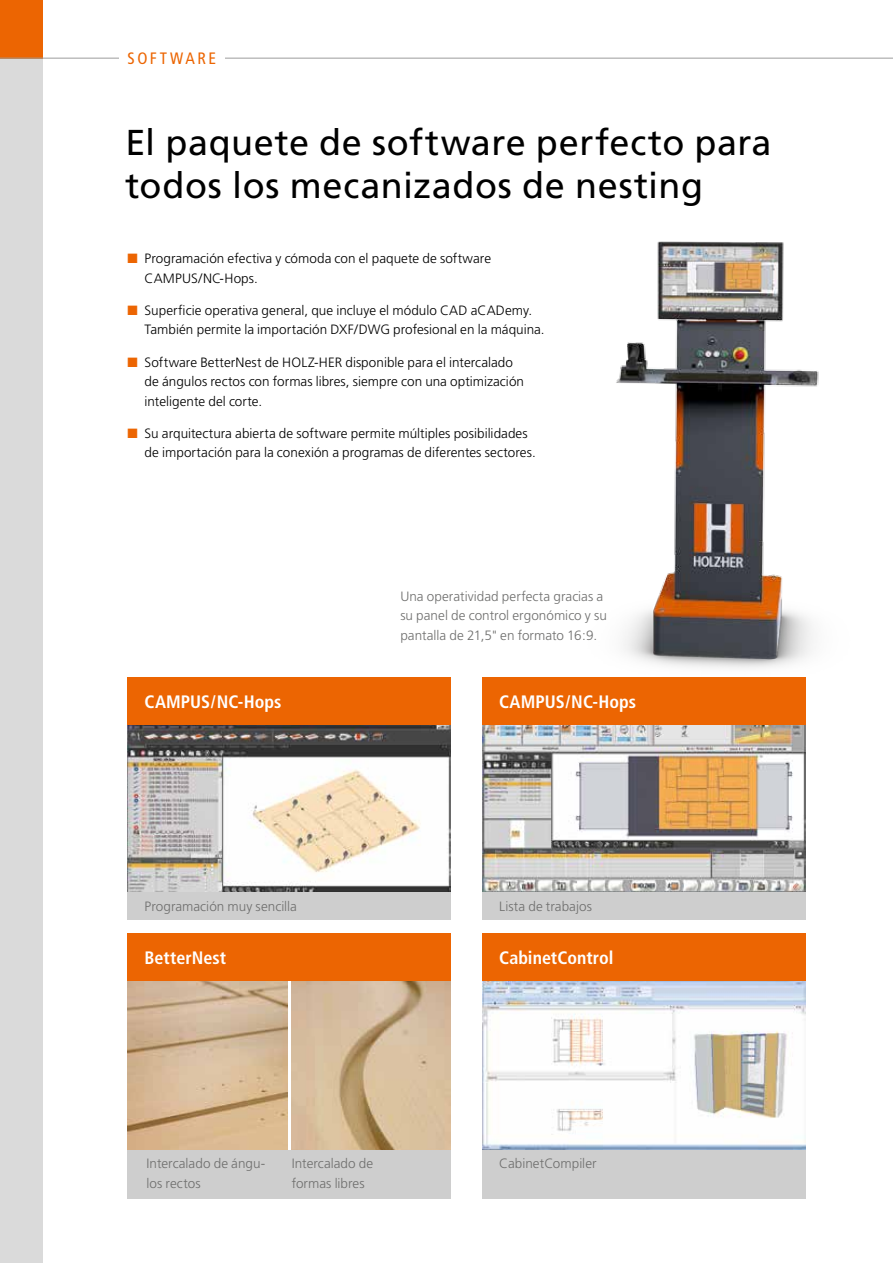
<style>
.page{position:relative;width:893px;height:1263px;background:#fff}
.page>*{position:absolute;margin:0;border:0;box-sizing:border-box;transform-origin:0 0}
.t1{font:36px/43.5px "Frutiger";letter-spacing:.02em;color:#000}
.t2{font:700 condensed 18px "Frutiger";color:#fff}
.t3{font:condensed 16.5px "Frutiger";letter-spacing:.15em;color:#ec6502}
.t4{font:300 13.5px/19.5px "Frutiger";letter-spacing:.005em;color:#000}
.t5{font:300 13.5px/19.5px "Frutiger";letter-spacing:.005em;color:#6f6f6e}
.s1{color:#ec6502}
</style>
<div class="page">
<img style="left:482px;top:981px;width:323px;height:169px">
<img style="left:128px;top:981px;width:159px;height:169px">
<img style="left:291px;top:981px;width:160px;height:169px">
<img style="left:128px;top:725px;width:323px;height:168px">
<img style="left:482px;top:725px;width:323px;height:168px">
<img style="left:616px;top:241px;width:203px;height:444px">
<div style="left:0;top:0;width:43px;height:1263px;background:#dadada"></div>
<div style="left:0;top:0;width:43px;height:58px;background:#ec6502"></div>
<hr style="left:0;top:58px;width:893px;height:1px;background:#9c9d9d">
<div style="left:119px;top:43px;width:106px;height:29px;background:#fff"></div>
<div style="left:128px;top:677px;width:323px;height:48px;background:#ec6502"></div>
<div style="left:482px;top:677px;width:323px;height:48px;background:#ec6502"></div>
<div style="left:128px;top:933px;width:323px;height:48px;background:#ec6502"></div>
<div style="left:482px;top:933px;width:323px;height:48px;background:#ec6502"></div>
<div style="left:128px;top:893px;width:323px;height:27px;background:#cecece"></div>
<div style="left:482px;top:893px;width:323px;height:27px;background:#cecece"></div>
<div style="left:128px;top:1150px;width:323px;height:49px;background:#cecece"></div>
<div style="left:482px;top:1150px;width:323px;height:49px;background:#cecece"></div>
<p class="t3" style="left:128px;top:48px;width:90px">SOFTWARE</p>
<h1 class="t1" style="left:125px;top:120px;width:648px">El paquete de software perfecto para todos los mecanizados de nesting</h1>
<p class="t4" style="left:145px;top:249px;width:348px;text-indent:-17px"><span class="s1">■</span> Programación efectiva y cómoda con el paquete de software<br>CAMPUS/NC-Hops.</p>
<p class="t4" style="left:145px;top:301px;width:401px;text-indent:-17px"><span class="s1">■</span> Superficie operativa general, que incluye el módulo CAD aCADemy.<br>También permite la importación DXF/DWG profesional en la máquina.</p>
<p class="t4" style="left:145px;top:352px;width:381px;text-indent:-17px"><span class="s1">■</span> Software BetterNest de HOLZ-HER disponible para el intercalado de ángulos rectos con formas libres, siempre con una optimización inteligente del corte.</p>
<p class="t4" style="left:145px;top:424px;width:393px;text-indent:-17px"><span class="s1">■</span> Su arquitectura abierta de software permite múltiples posibilidades de importación para la conexión a programas de diferentes sectores.</p>
<p class="t5" style="left:400px;top:587px;width:208px">Una operatividad perfecta gracias a su panel de control ergonómico y su pantalla de 21,5" en formato 16:9.</p>
<h2 class="t2" style="left:145px;top:691px;width:138px">CAMPUS/NC-Hops</h2>
<h2 class="t2" style="left:499px;top:691px;width:138px">CAMPUS/NC-Hops</h2>
<p class="t5" style="left:145px;top:897px;width:154px">Programación muy sencilla</p>
<p class="t5" style="left:499px;top:897px;width:94px">Lista de trabajos</p>
<h2 class="t2" style="left:145px;top:947px;width:83px">BetterNest</h2>
<h2 class="t2" style="left:499px;top:947px;width:116px">CabinetControl</h2>
<p class="t5" style="left:146px;top:1154px;width:120px">Intercalado de ángu-</p>
<p class="t5" style="left:499px;top:1154px;width:99px">CabinetCompiler</p>
<p class="t5" style="left:146px;top:1173px;width:56px">los rectos</p>
<p class="t5" style="left:292px;top:1154px;width:83px">Intercalado de formas libres</p>
</div>
